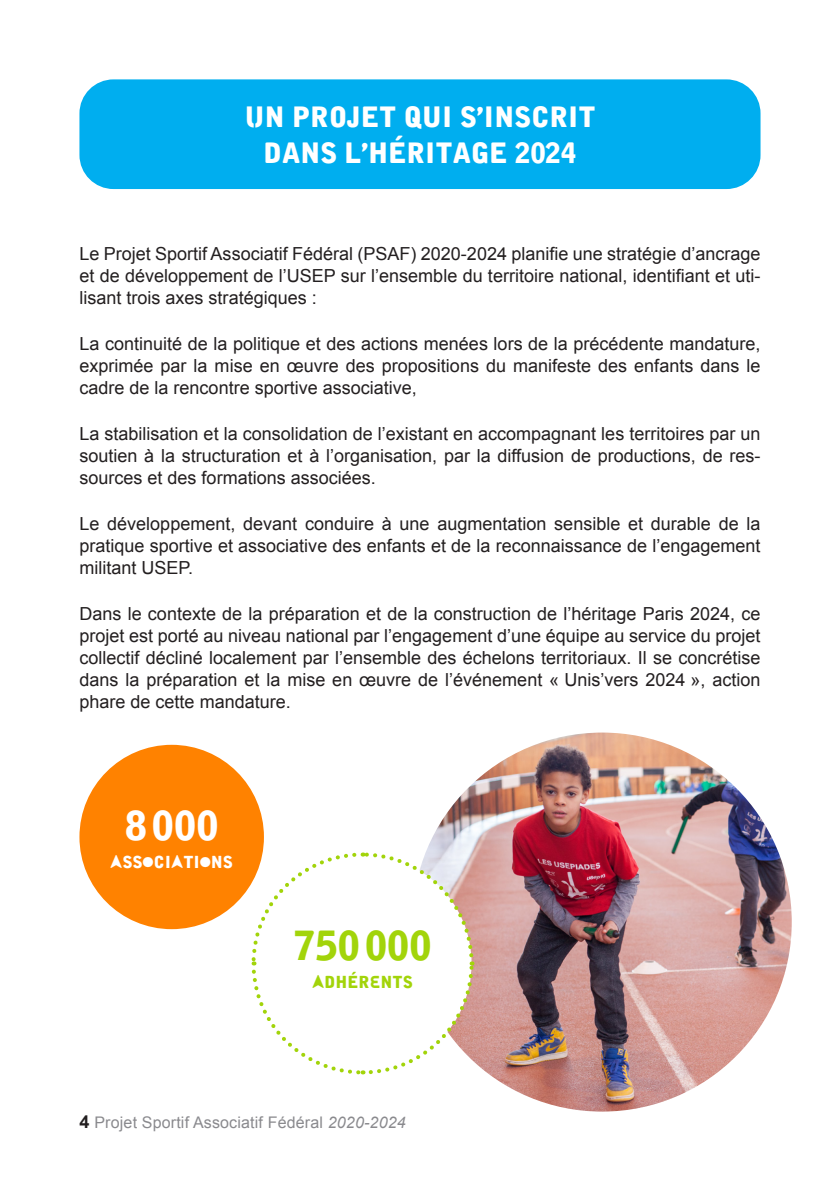
<style>
.page{position:relative;width:840px;height:1191px;background:#fff}
.page>*{position:absolute;margin:0;border:0;box-sizing:border-box;transform-origin:0 0}
.t1{font:40px "Alpha Ligue";color:#a2d40a}
.t2{font:40px "Alpha Ligue";color:#fff}
.t3{font:28px "Alpha Ligue";letter-spacing:-.01em;color:#fff}
.TEXTE_COURANT{font:18px/22px "Arial";color:#231f20;text-align:justify}
.t4{font:16.6px "Alpha Ligue";color:#fff}
.t5{font:16.6px "Alpha Ligue";color:#a2d40a}
.t6{font:16px "Arial";letter-spacing:.01em;color:#8a8a8e}
.s1{font-weight:700;font-size:18px;color:#231f20}
.s2{font-style:italic}
</style>
<div class="page">
<img style="left:412px;top:732px;width:379px;height:379px;border-radius:189px">
<svg style="left:249px;top:850px;width:226px;height:225px"></svg>
<div style="left:79px;top:745px;width:185px;height:184px;background:#ff8200;border-radius:50%"></div>
<div style="left:79px;top:79px;width:681px;height:110px;background:#00aeef;border-radius:34px"></div>
<p class="t3" style="left:244px;top:100px;width:352px">UN PROJET QUI S’INSCRIT</p>
<p class="t3" style="left:263px;top:136px;width:314px">DANS L’HÉRITAGE 2024</p>
<p class="TEXTE_COURANT" style="left:79px;top:243px;width:682px">Le Projet Sportif Associatif Fédéral (PSAF) 2020-2024 planifie une stratégie d’ancrage et de développement de l’USEP sur l’ensemble du territoire national, identifiant et uti&shy;lisant trois axes stratégiques :</p>
<p class="TEXTE_COURANT" style="left:79px;top:333px;width:682px">La continuité de la politique et des actions menées lors de la précédente mandature, exprimée par la mise en œuvre des propositions du manifeste des enfants dans le cadre de la rencontre sportive associative,</p>
<p class="TEXTE_COURANT" style="left:79px;top:423px;width:682px">La stabilisation et la consolidation de l’existant en accompagnant les territoires par un soutien à la structuration et à l’organisation, par la diffusion de productions, de res&shy;sources et des formations associées.</p>
<p class="TEXTE_COURANT" style="left:79px;top:513px;width:682px">Le développement, devant conduire à une augmentation sensible et durable de la pratique sportive et associative des enfants et de la reconnaissance de l’engagement militant USEP.</p>
<p class="TEXTE_COURANT" style="left:79px;top:603px;width:682px">Dans le contexte de la préparation et de la construction de l’héritage Paris 2024, ce projet est porté au niveau national par l’engagement d’une équipe au service du projet collectif décliné localement par l’ensemble des échelons territoriaux. Il se concrétise dans la préparation et la mise en œuvre de l’événement « Unis’vers 2024 », action phare de cette mandature.</p>
<p class="t2" style="left:125px;top:801px;width:95px">8000</p>
<p class="t4" style="left:110px;top:852px;width:124px">ASSOCIATIONS</p>
<p class="t1" style="left:293px;top:921px;width:140px">750000</p>
<p class="t5" style="left:312px;top:972px;width:102px">ADHÉRENTS</p>
<p class="t6" style="left:79px;top:1111px;width:327px"><span class="s1">4</span> Projet Sportif Associatif Fédéral <span class="s2">2020-2024</span></p>
</div>
